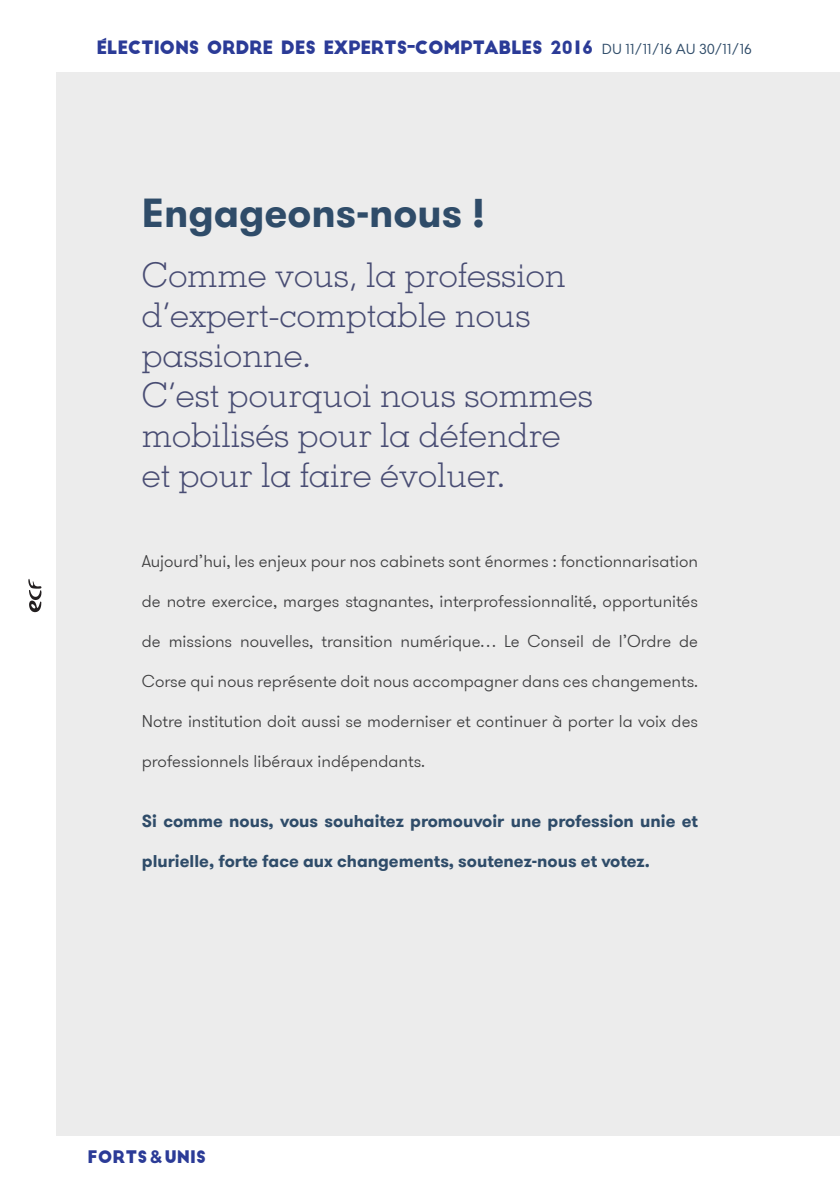
<style>
.page{position:relative;width:840px;height:1191px;background:#fff}
.page>*{position:absolute;margin:0;border:0;box-sizing:border-box;transform-origin:0 0}
.TITRE_NIV03{font:700 40px "GT Walsheim";color:#2f4c69}
.CHAPÔ{font:300 34px/40px "Memphis";color:#484c73}
.t1{font:18px "Big John";letter-spacing:-.02em;color:#2b3b97}
.TXT_COURANT_JUSTIF{font:300 17px "GT Walsheim";color:#3e3e3f}
.TXT_COURANT_JUSTIF-2{font:700 17px "GT Walsheim";color:#2f4c69}
.t2{font:17px "Big John";color:#2b3b97}
.s1{font-family:"BIGJOHNACCENT"}
.s2{font-family:"Proba Pro";font-size:14.6px;color:#2f4c69}
.s3{font-family:"Brandon Grotesque";font-weight:900;font-size:18px}
</style>
<div class="page">
<div style="left:57px;top:72px;width:782px;height:1064px;background:#ececec"></div>
<svg style="left:28px;top:579px;width:14px;height:33px"></svg>
<p class="t1" style="left:96px;top:40px;width:656px"><span class="s1">É</span>LECTIONS ORDRE DES EXPERTS-COMPTABLES 2016 <span class="s2">DU 11/11/16 AU 30/11/16</span></p>
<p class="TITRE_NIV03" style="left:142px;top:187px;width:345px">Engageons-nous !</p>
<p class="CHAPÔ" style="left:142px;top:255px;width:425px">Comme vous, la profession d’expert-comptable nous passionne.</p>
<p class="CHAPÔ" style="left:142px;top:375px;width:452px">C’est pourquoi nous sommes mobilisés pour la défendre et pour la faire évoluer.</p>
<p class="TXT_COURANT_JUSTIF" style="left:142px;top:550px;width:557px">Aujourd’hui, les enjeux pour nos cabinets sont énormes : fonctionnarisation</p>
<p class="TXT_COURANT_JUSTIF" style="left:142px;top:590px;width:557px">de notre exercice, marges stagnantes, interprofessionnalité, opportunités</p>
<p class="TXT_COURANT_JUSTIF" style="left:142px;top:630px;width:557px">de missions nouvelles, transition numérique… Le Conseil de l’Ordre de</p>
<p class="TXT_COURANT_JUSTIF" style="left:142px;top:670px;width:557px">Corse qui nous représente doit nous accompagner dans ces changements.</p>
<p class="TXT_COURANT_JUSTIF" style="left:142px;top:710px;width:557px">Notre institution doit aussi se moderniser et continuer à porter la voix des</p>
<p class="TXT_COURANT_JUSTIF" style="left:142px;top:750px;width:285px">professionnels libéraux indépendants.</p>
<p class="TXT_COURANT_JUSTIF-2" style="left:142px;top:810px;width:557px">Si comme nous, vous souhaitez promouvoir une profession unie et</p>
<p class="TXT_COURANT_JUSTIF-2" style="left:142px;top:850px;width:509px">plurielle, forte face aux changements, soutenez-nous et votez.</p>
<p class="t2" style="left:87px;top:1149px;width:120px">FORTS<span class="s3">&amp;</span>UNIS</p>
</div>
